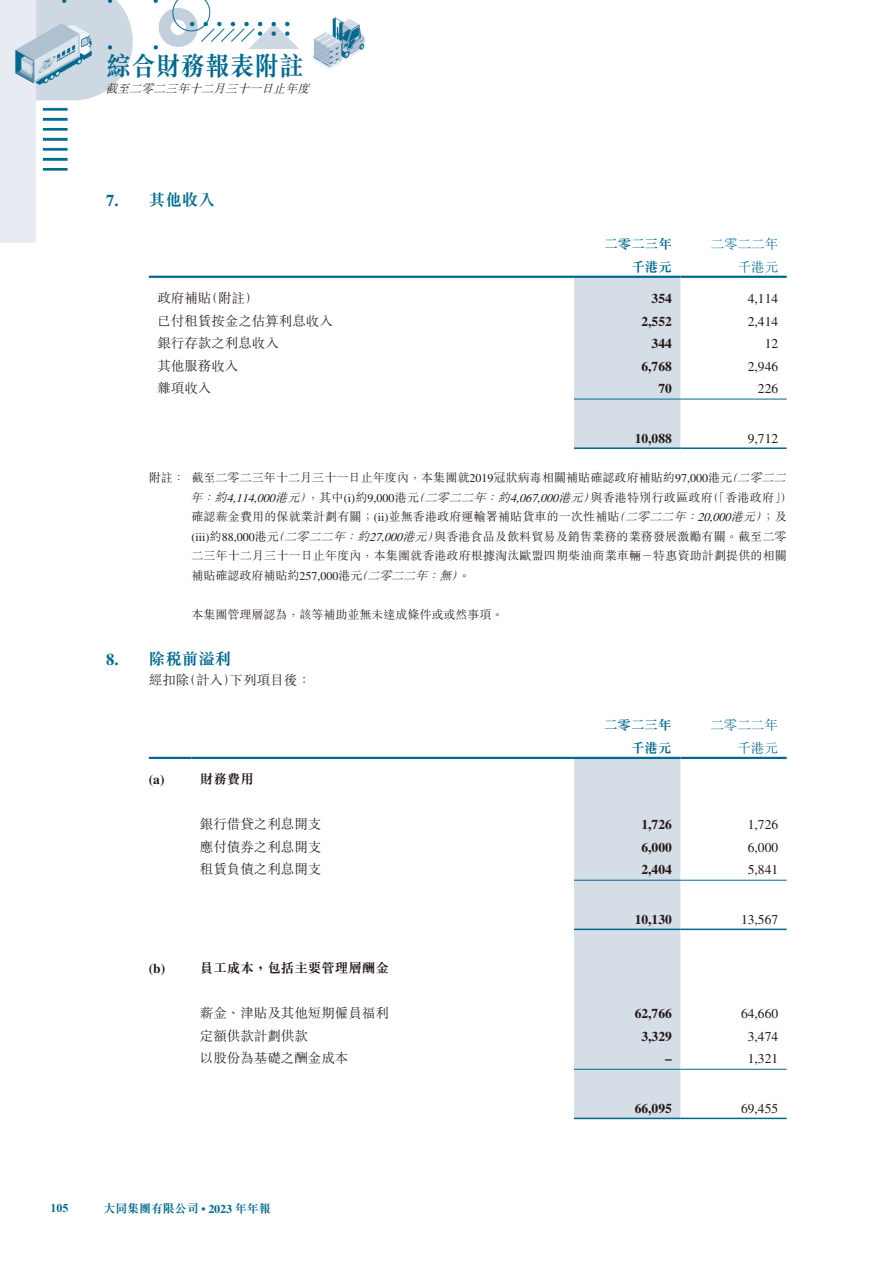
<style>
.page{position:relative;width:893px;height:1263px;background:#fff}
.page>*{position:absolute;margin:0;border:0;box-sizing:border-box;transform-origin:0 0}
.t1{font:700 27px "M Sung HK";color:#00698f;scale:.91 1}
.t2{font:700 16.5px "M Sung HK";color:#00698f}
.t3{font:700 16.5px "Times LT Std";color:#00698f}
.t4{font:300 13.5px "M Sung HK";color:#231916}
.t5{font:700 13.5px "Times LT Std";color:#231916}
.t6{font:13.5px "Times LT Std";color:#231916}
.t7{font:700 13.5px "M Sung HK";color:#231916}
.t8{font:300 13.5px "M Sung HK";color:#00698f}
.t9{font:700 13.5px "M Sung HK";color:#00698f}
.t10{font:300 12px/19.5px "M Sung HK";letter-spacing:.015em;color:#231916}
.t11{font:12px "Times LT Std";color:#231916}
.t12{font:italic 300 12px "M Sung HK";color:#231916}
.t13{font:italic 12px "Times LT Std";color:#231916}
.t14{font:700 12px "M Sung HK";letter-spacing:-.01em;color:#00698f}
.t15{font:700 12px "Times New Roman";color:#00698f}
.s1{font-family:"Times LT Std";font-weight:400}
.s2{font-style:italic}
.s3{font-family:"M Sung HK";font-weight:300;font-style:italic}
.s4{font-family:"M Sung HK";font-weight:300}
.s5{font-family:"Times LT Std"}
</style>
<div class="page">
<img style="left:0;top:0;width:787px;height:1120px">
<div style="left:574px;top:278px;width:106px;height:169px;background:#d5dde7"></div>
<hr style="left:149px;top:276px;width:425px;height:2px;background:#00698f">
<hr style="left:574px;top:276px;width:106px;height:2px;background:#00698f">
<hr style="left:680px;top:276px;width:107px;height:2px;background:#00698f">
<hr style="left:574px;top:399px;width:106px;height:1px;background:#00698f">
<hr style="left:680px;top:399px;width:107px;height:1px;background:#00698f">
<hr style="left:574px;top:447px;width:106px;height:2px;background:#00698f">
<hr style="left:680px;top:447px;width:107px;height:2px;background:#00698f">
<div style="left:574px;top:759px;width:106px;height:359px;background:#d5dde7"></div>
<hr style="left:149px;top:757px;width:42px;height:2px;background:#00698f">
<hr style="left:191px;top:757px;width:383px;height:2px;background:#00698f">
<hr style="left:574px;top:757px;width:106px;height:2px;background:#00698f">
<hr style="left:680px;top:757px;width:107px;height:2px;background:#00698f">
<hr style="left:574px;top:880px;width:106px;height:1px;background:#00698f">
<hr style="left:680px;top:880px;width:107px;height:1px;background:#00698f">
<hr style="left:574px;top:928px;width:106px;height:2px;background:#00698f">
<hr style="left:680px;top:928px;width:107px;height:2px;background:#00698f">
<hr style="left:574px;top:1069px;width:106px;height:1px;background:#00698f">
<hr style="left:680px;top:1069px;width:107px;height:1px;background:#00698f">
<hr style="left:574px;top:1118px;width:106px;height:1px;background:#00698f">
<hr style="left:680px;top:1118px;width:107px;height:1px;background:#00698f">
<h1 class="t1" style="left:106px;top:53px;width:219px">綜合財務報表附註</h1>
<p class="t12" style="left:105px;top:80px;width:210px">截至二零二三年十二月三十一日止年度</p>
<p class="t15" style="left:51px;top:1199px;width:19px">105</p>
<h2 class="t3" style="left:106px;top:191px;width:14px">7.</h2>
<h2 class="t3" style="left:106px;top:649px;width:14px">8.</h2>
<h2 class="t2" style="left:149px;top:192px;width:68px">其他收入</h2>
<p class="t9" style="left:604px;top:237px;width:69px">二零二三年</p>
<p class="t8" style="left:711px;top:235px;width:69px">二零二二年</p>
<p class="t9" style="left:631px;top:260px;width:42px">千港元</p>
<p class="t8" style="left:738px;top:257px;width:42px">千港元</p>
<p class="t4" style="left:157px;top:289px;width:55px">政府補貼</p>
<p class="t4" style="left:205px;top:289px;width:55px">（附註(</p>
<p class="t5" style="left:652px;top:291px;width:22px">354</p>
<p class="t6" style="left:748px;top:291px;width:32px">4,114</p>
<p class="t4" style="left:157px;top:311px;width:177px">已付租賃按金之估算利息收入</p>
<p class="t5" style="left:641px;top:313px;width:32px">2,552</p>
<p class="t6" style="left:748px;top:314px;width:32px">2,414</p>
<p class="t4" style="left:157px;top:334px;width:123px">銀行存款之利息收入</p>
<p class="t5" style="left:652px;top:336px;width:22px">344</p>
<p class="t6" style="left:765px;top:336px;width:15px">12</p>
<p class="t4" style="left:157px;top:356px;width:82px">其他服務收入</p>
<p class="t5" style="left:641px;top:358px;width:32px">6,768</p>
<p class="t6" style="left:748px;top:359px;width:32px">2,946</p>
<p class="t4" style="left:157px;top:379px;width:55px">雜項收入</p>
<p class="t5" style="left:658px;top:381px;width:15px">70</p>
<p class="t6" style="left:758px;top:381px;width:22px">226</p>
<p class="t10" style="left:149px;top:467px;width:37px">附註：</p>
<p class="t5" style="left:635px;top:430px;width:39px">10,088</p>
<p class="t10" style="left:191px;top:467px;width:600px">截至二零二三年十二月三十一日止年度內，本集團就<span class="s1">2019</span>冠狀病毒相關補貼確認政府補貼約<span class="s1">97,000</span>港元<span class="s2">二零二二</span></p>
<p class="t6" style="left:748px;top:431px;width:32px">9,712</p>
<p class="t12" style="left:725px;top:469px;width:18px">（</p>
<p class="t10" style="left:558px;top:487px;width:156px"><span class="s2">港元</span>與香港特別行政區政府</p>
<p class="t11" style="left:275px;top:491px;width:216px"><span class="s3">港元</span><span class="s4">，其中 約</span>)i( 9,000<span class="s4">港元</span><span class="s3">二零二二年</span></p>
<p class="t10" style="left:707px;top:487px;width:87px">（「香港政府 (「</p>
<p class="t12" style="left:190px;top:489px;width:18px">年</p>
<p class="t12" style="left:215px;top:489px;width:18px">約</p>
<p class="t12" style="left:498px;top:489px;width:18px">約</p>
<p class="t12" style="left:300px;top:489px;width:18px">）</p>
<p class="t12" style="left:412px;top:489px;width:18px">（</p>
<p class="t12" style="left:583px;top:489px;width:18px">）</p>
<p class="t13" style="left:510px;top:491px;width:53px">4,067,000</p>
<p class="t13" style="left:227px;top:491px;width:53px">4,114,000</p>
<p class="t12" style="left:202px;top:489px;width:18px">：</p>
<p class="t12" style="left:486px;top:489px;width:18px">：</p>
<p class="t10" style="left:191px;top:506px;width:500px">確認薪金費用的保就業計劃有關；<span class="s1">( )i i</span> 並無香港政府運輸署補貼貨車的一次性補貼<span class="s2">二零二二年</span></p>
<p class="t12" style="left:731px;top:508px;width:30px">港元</p>
<p class="t10" style="left:402px;top:506px;width:386px;text-indent:210px"><span class="s2">（<br>港元</span>與香港食品及飲料貿易及銷售業務的業務發展激勵有關。截至二零</p>
<p class="t10" style="left:755px;top:506px;width:33px"><span class="s2">）</span>；及</p>
<p class="t13" style="left:685px;top:510px;width:50px"><span class="s4">：</span>20,000</p>
<p class="t11" style="left:191px;top:530px;width:159px">(iii <span class="s4">約</span>) 88,000<span class="s4">港元</span><span class="s3">二零二二年</span></p>
<p class="t12" style="left:357px;top:528px;width:18px">約</p>
<p class="t12" style="left:272px;top:528px;width:18px">（</p>
<p class="t10" style="left:439px;top:545px;width:349px;text-indent:-248px">二三年十二月三十一日止年度內，本集團就香港政府根據淘汰歐盟四期柴油商業車輛－特惠資助計劃提供的相關<span class="s2">無</span>。</p>
<p class="t12" style="left:427px;top:528px;width:18px">）</p>
<p class="t13" style="left:369px;top:530px;width:38px">27,000</p>
<p class="t12" style="left:345px;top:528px;width:18px">：</p>
<p class="t10" style="left:191px;top:565px;width:241px">補貼確認政府補貼約<span class="s1">257,000</span>港元<span class="s2">二零二二年</span></p>
<p class="t12" style="left:355px;top:567px;width:18px">（</p>
<p class="t10" style="left:191px;top:604px;width:313px">本集團管理層認為，該等補助並無未達成條件或或然事項。</p>
<h2 class="t2" style="left:149px;top:650px;width:84px">除稅前溢利</h2>
<p class="t12" style="left:451px;top:567px;width:18px">(</p>
<p class="t12" style="left:427px;top:567px;width:18px">：</p>
<p class="t4" style="left:183px;top:671px;width:55px">（計入）</p>
<p class="t4" style="left:149px;top:671px;width:42px">經扣除</p>
<p class="t4" style="left:230px;top:671px;width:82px">下列項目後：</p>
<p class="t5" style="left:149px;top:772px;width:17px">)a(</p>
<p class="t5" style="left:149px;top:961px;width:18px">)b(</p>
<p class="t7" style="left:200px;top:773px;width:55px">財務費用</p>
<p class="t4" style="left:200px;top:815px;width:123px">銀行借貸之利息開支</p>
<p class="t4" style="left:200px;top:837px;width:123px">應付債券之利息開支</p>
<p class="t4" style="left:200px;top:860px;width:123px">租賃負債之利息開支</p>
<p class="t7" style="left:200px;top:962px;width:190px">員工成本，包括主要管理層酬金</p>
<p class="t4" style="left:200px;top:1004px;width:190px">薪金、津貼及其他短期僱員福利</p>
<p class="t4" style="left:200px;top:1026px;width:109px">定額供款計劃供款</p>
<p class="t4" style="left:200px;top:1049px;width:150px">以股份為基礎之酬金成本</p>
<p class="t9" style="left:604px;top:718px;width:69px">二零二三年</p>
<p class="t8" style="left:710px;top:716px;width:69px">二零二二年</p>
<p class="t9" style="left:631px;top:741px;width:42px">千港元</p>
<p class="t8" style="left:737px;top:738px;width:42px">千港元</p>
<p class="t5" style="left:641px;top:817px;width:32px">1,726</p>
<p class="t6" style="left:748px;top:817px;width:32px">1,726</p>
<p class="t5" style="left:641px;top:839px;width:32px">6,000</p>
<p class="t6" style="left:748px;top:840px;width:32px">6,000</p>
<p class="t5" style="left:641px;top:862px;width:32px">2,404</p>
<p class="t6" style="left:748px;top:862px;width:32px">5,841</p>
<p class="t5" style="left:635px;top:911px;width:39px">10,130</p>
<p class="t6" style="left:741px;top:912px;width:39px">13,567</p>
<p class="t5" style="left:635px;top:1006px;width:39px">62,766</p>
<p class="t6" style="left:741px;top:1006px;width:39px">64,660</p>
<p class="t5" style="left:641px;top:1028px;width:32px">3,329</p>
<p class="t6" style="left:748px;top:1029px;width:32px">3,474</p>
<p class="t5" style="left:665px;top:1051px;width:8px">–</p>
<p class="t6" style="left:748px;top:1051px;width:32px">1,321</p>
<p class="t5" style="left:635px;top:1100px;width:39px">66,095</p>
<p class="t6" style="left:741px;top:1101px;width:39px">69,455</p>
<p class="t14" style="left:104px;top:1202px;width:169px">大同集團有限公司 <span class="s5">• 2023</span> 年年報</p>
</div>
